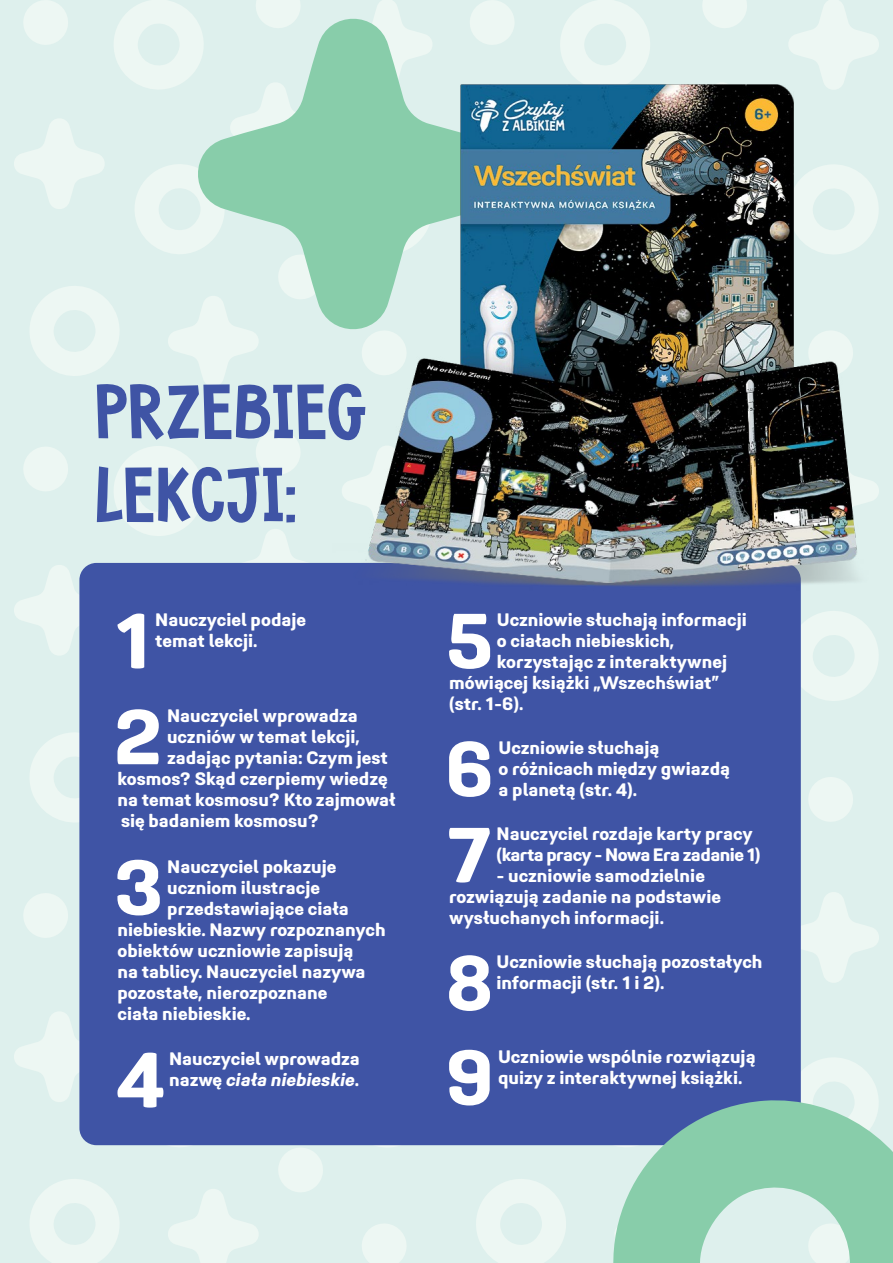
<style>
.page{position:relative;width:893px;height:1263px;background:#def0ed}
.page>*{position:absolute;margin:0;border:0;box-sizing:border-box;transform-origin:0 0}
.t1{font:78.3px/82.9px "Whale Song";letter-spacing:-.015em;color:#3f54a5}
.t2{font:800 77.7px "Midpoint Pro";color:#fff}
.t3{font:800 18px/21px "Midpoint Pro";color:#fff}
.t4{font:800 18px/21px "Midpoint Pro";letter-spacing:-.02em;color:#fff}
.s1{font-style:italic}
</style>
<div class="page">
<svg style="left:14px;top:0;width:286px;height:386px"></svg>
<svg style="left:376px;top:0;width:22px;height:10px"></svg>
<svg style="left:14px;top:430px;width:286px;height:392px"></svg>
<svg style="left:362px;top:1224px;width:44px;height:39px"></svg>
<svg style="left:335px;top:1145px;width:104px;height:2px"></svg>
<svg style="left:14px;top:893px;width:310px;height:370px"></svg>
<svg style="left:474px;top:0;width:273px;height:48px"></svg>
<svg style="left:789px;top:0;width:90px;height:48px"></svg>
<svg style="left:808px;top:777px;width:45px;height:45px"></svg>
<svg style="left:801px;top:621px;width:78px;height:80px"></svg>
<svg style="left:801px;top:1058px;width:77px;height:37px"></svg>
<svg style="left:458px;top:1145px;width:130px;height:118px"></svg>
<svg style="left:801px;top:892px;width:78px;height:91px"></svg>
<svg style="left:189px;top:10px;width:328px;height:328px"></svg>
<div style="left:79px;top:563px;width:722px;height:582px;background:#3f54a5;border-radius:17px"></div>
<svg style="left:588px;top:1095px;width:305px;height:168px;fill:#88cdaa"></svg>
<img style="left:300px;top:48px;width:579px;height:573px">
<h1 class="t1" style="left:94px;top:371px;width:275px">PRZEBIEG<br>LEKCJI:</h1>
<h2 class="t2" style="left:115px;top:593px;width:39px">1</h2>
<p class="t3" style="left:155px;top:609px;width:152px">Nauczyciel podaje temat lekcji.</p>
<h2 class="t2" style="left:113px;top:689px;width:50px">2</h2>
<p class="t3" style="left:167px;top:705px;width:192px">Nauczyciel wprowadza</p>
<p class="t3" style="left:167px;top:726px;width:195px">uczniów w temat lekcji,</p>
<p class="t3" style="left:167px;top:747px;width:222px">zadając pytania: Czym jest</p>
<p class="t3" style="left:117px;top:768px;width:272px">kosmos? Skąd czerpiemy wiedzę</p>
<p class="t3" style="left:117px;top:789px;width:280px">na temat kosmosu? Kto zajmował</p>
<p class="t3" style="left:121px;top:810px;width:199px">się badaniem kosmosu?</p>
<h2 class="t2" style="left:114px;top:839px;width:50px">3</h2>
<p class="t3" style="left:167px;top:856px;width:171px">Nauczyciel pokazuje</p>
<p class="t3" style="left:167px;top:877px;width:155px">uczniom ilustracje</p>
<p class="t3" style="left:167px;top:898px;width:183px">przedstawiające ciała</p>
<p class="t3" style="left:117px;top:919px;width:270px">niebieskie. Nazwy rozpoznanych</p>
<p class="t3" style="left:117px;top:940px;width:237px">obiektów uczniowie zapisują</p>
<p class="t3" style="left:117px;top:961px;width:250px">na tablicy. Nauczyciel nazywa</p>
<p class="t3" style="left:117px;top:982px;width:212px">pozostałe, nierozpoznane</p>
<p class="t3" style="left:117px;top:1003px;width:135px">ciała niebieskie.</p>
<h2 class="t2" style="left:115px;top:1032px;width:51px">4</h2>
<p class="t3" style="left:169px;top:1048px;width:192px">Nauczyciel wprowadza nazwę <span class="s1">ciała niebieskie</span>.</p>
<h2 class="t2" style="left:446px;top:593px;width:49px">5</h2>
<p class="t3" style="left:497px;top:609px;width:252px">Uczniowie słuchają informacji</p>
<p class="t3" style="left:497px;top:630px;width:179px">o ciałach niebieskich,</p>
<p class="t3" style="left:497px;top:651px;width:232px">korzystając z interaktywnej</p>
<p class="t3" style="left:449px;top:672px;width:272px">mówiącej książki „Wszechświat”</p>
<p class="t3" style="left:449px;top:693px;width:76px">(str. 1-6).</p>
<h2 class="t2" style="left:445px;top:721px;width:50px">6</h2>
<p class="t3" style="left:499px;top:737px;width:233px">Uczniowie słuchają<br>o różnicach między gwiazdą a planetą (str. 4).</p>
<h2 class="t2" style="left:446px;top:807px;width:48px">7</h2>
<p class="t4" style="left:497px;top:823px;width:265px">Nauczyciel rozdaje karty pracy (karta pracy - Nowa Era zadanie 1)</p>
<p class="t3" style="left:449px;top:865px;width:273px;text-indent:47px">- uczniowie samodzielnie rozwiązują zadanie na podstawie wysłuchanych informacji.</p>
<h2 class="t2" style="left:446px;top:935px;width:48px">8</h2>
<p class="t3" style="left:496px;top:951px;width:268px">Uczniowie słuchają pozostałych informacji (str. 1 i 2).</p>
<h2 class="t2" style="left:445px;top:1029px;width:49px">9</h2>
<p class="t3" style="left:498px;top:1046px;width:259px">Uczniowie wspólnie rozwiązują quizy z interaktywnej książki.</p>
</div>
